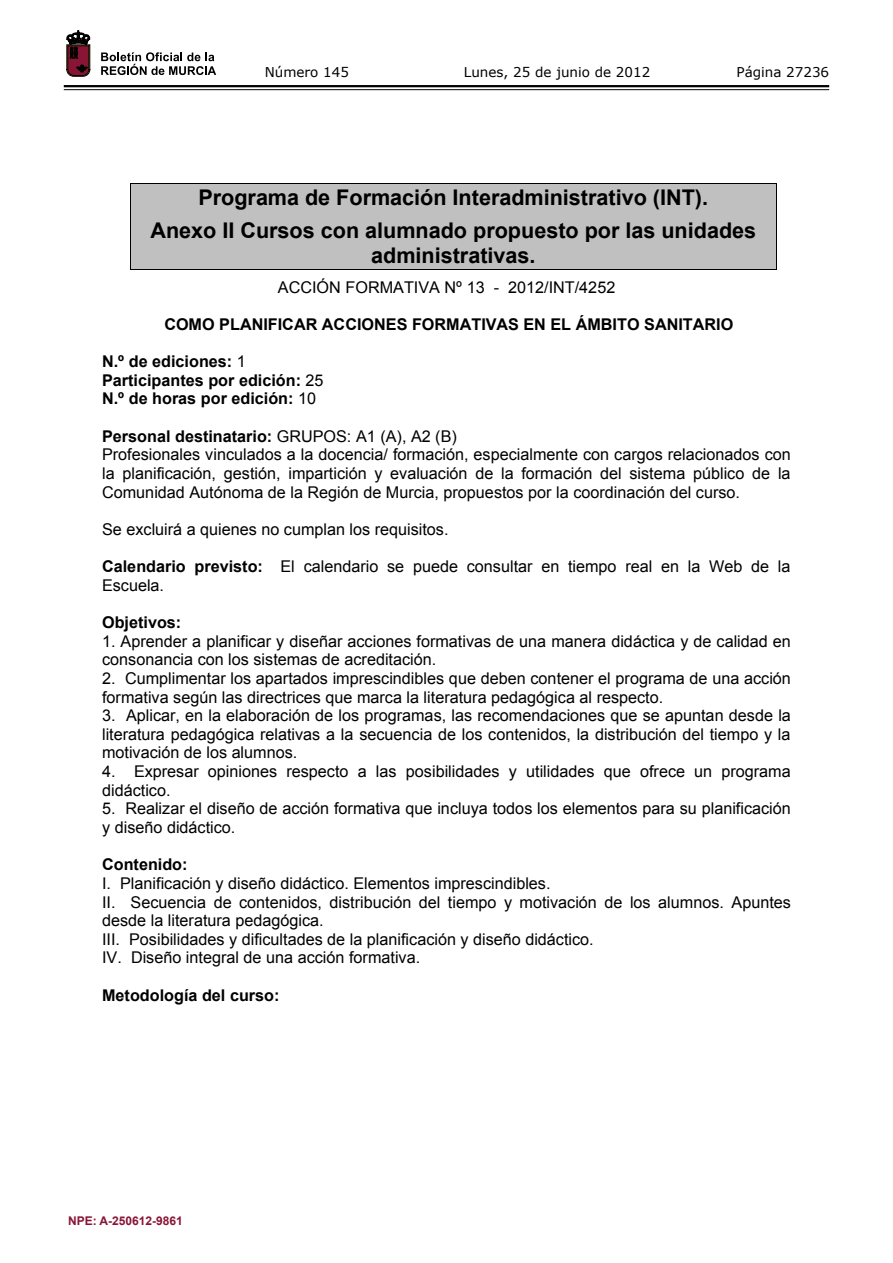
<style>
.page{position:relative;width:893px;height:1263px;background:#fff}
.page>*{position:absolute;margin:0;border:0;box-sizing:border-box;transform-origin:0 0}
.t1{font:700 21.6px/33px "Arial";color:#000;text-align:center}
.t2{font:16.2px/18.6px "Arial";color:#000}
.t3{font:700 16.2px/18.6px "Arial";color:#000}
.t4{font:13.5px "Verdana";color:#000}
.t5{font:700 12px "Arial";color:#891536}
.s1{font-weight:400}
.s2{font-weight:700}
</style>
<div class="page">
<hr style="left:64px;top:85px;width:765px;height:2px;background:#000">
<hr style="left:64px;top:89px;width:765px;height:1px;background:#000">
<svg style="left:101px;top:52px;width:115px;height:23px"></svg>
<svg style="left:67px;top:31px;width:23px;height:45px"></svg>
<div style="left:131px;top:184px;width:645px;height:34px;background:#c0c0c0"></div>
<hr style="left:131px;top:183px;width:645px;height:1px;background:#000">
<hr style="left:131px;top:184px;width:1px;height:34px;background:#000">
<hr style="left:776px;top:184px;width:1px;height:34px;background:#000">
<div style="left:131px;top:218px;width:645px;height:25px;background:#c0c0c0"></div>
<div style="left:131px;top:243px;width:645px;height:26px;background:#c0c0c0"></div>
<hr style="left:131px;top:269px;width:645px;height:1px;background:#000">
<svg style="left:776px;top:218px;width:1px;height:52px"></svg>
<p class="t4" style="left:265px;top:62px;width:86px">Número 145</p>
<p class="t4" style="left:464px;top:62px;width:188px">Lunes, 25 de junio de 2012</p>
<p class="t4" style="left:736px;top:62px;width:94px">Página 27236</p>
<h1 class="t1" style="left:150px;top:182px;width:607px">Programa de Formación Interadministrativo (INT).<br>Anexo II Cursos con alumnado propuesto por las unidades</h1>
<h1 class="t1" style="left:371px;top:240px;width:166px">administrativas.</h1>
<p class="t2" style="left:278px;top:278px;width:339px">ACCIÓN FORMATIVA Nº 13 - 2012/INT/4252</p>
<p class="t3" style="left:164px;top:315px;width:570px">COMO PLANIFICAR ACCIONES FORMATIVAS EN EL ÁMBITO SANITARIO</p>
<p class="t3" style="left:102px;top:353px;width:223px">N.º de ediciones: <span class="s1">1<br></span>Participantes por edición: <span class="s1">25<br></span>N.º de horas por edición: <span class="s1">10</span></p>
<p class="t2" style="left:102px;top:427px;width:690px"><span class="s2">Personal destinatario:</span> GRUPOS: A1 (A), A2 (B)<br>Profesionales vinculados a la docencia/ formación, especialmente con cargos relacionados con la planificación, gestión, impartición y evaluación de la formación del sistema público de la Comunidad Autónoma de la Región de Murcia, propuestos por la coordinación del curso.</p>
<p class="t2" style="left:102px;top:520px;width:348px">Se excluirá a quienes no cumplan los requisitos.</p>
<p class="t2" style="left:102px;top:557px;width:690px"><span class="s2">Calendario previsto:</span> El calendario se puede consultar en tiempo real en la Web de la<br>Escuela.</p>
<p class="t3" style="left:102px;top:614px;width:81px">Objetivos:</p>
<p class="t2" style="left:102px;top:632px;width:690px">1. Aprender a planificar y diseñar acciones formativas de una manera didáctica y de calidad en consonancia con los sistemas de acreditación.</p>
<p class="t2" style="left:102px;top:669px;width:690px">2. Cumplimentar los apartados imprescindibles que deben contener el programa de una acción formativa según las directrices que marca la literatura pedagógica al respecto.</p>
<p class="t2" style="left:102px;top:706px;width:690px;text-align:justify">3. Aplicar, en la elaboración de los programas, las recomendaciones que se apuntan desde la literatura pedagógica relativas a la secuencia de los contenidos, la distribución del tiempo y la motivación de los alumnos.</p>
<p class="t2" style="left:102px;top:762px;width:690px">4. Expresar opiniones respecto a las posibilidades y utilidades que ofrece un programa didáctico.</p>
<p class="t2" style="left:102px;top:799px;width:690px">5. Realizar el diseño de acción formativa que incluya todos los elementos para su planificación y diseño didáctico.</p>
<p class="t3" style="left:102px;top:856px;width:87px">Contenido:</p>
<p class="t2" style="left:102px;top:874px;width:690px">I. Planificación y diseño didáctico. Elementos imprescindibles.<br>II. Secuencia de contenidos, distribución del tiempo y motivación de los alumnos. Apuntes desde la literatura pedagógica.<br>III. Posibilidades y dificultades de la planificación y diseño didáctico.<br>IV. Diseño integral de una acción formativa.</p>
<p class="t3" style="left:102px;top:986px;width:179px">Metodología del curso:</p>
<p class="t5" style="left:68px;top:1213px;width:116px">NPE: A-250612-9861</p>
</div>
